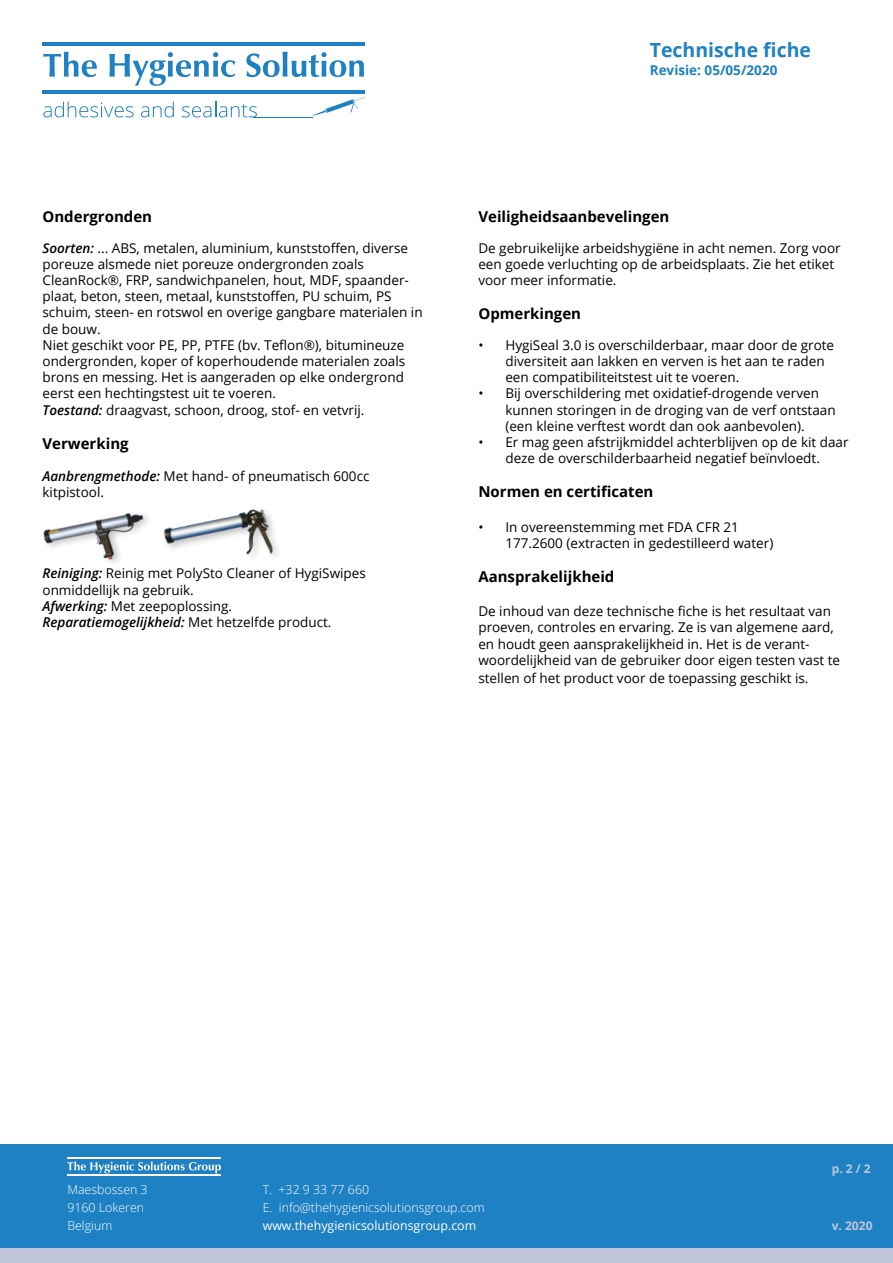
<style>
.page{position:relative;width:893px;height:1263px;background:#fff}
.page>*{position:absolute;margin:0;border:0;box-sizing:border-box;transform-origin:0 0}
.t1{font:700 19.5px "Open Sans";color:#1e81c3}
.t2{font:700 15px "Open Sans";color:#000}
.t3{font:13.5px/16.2px "Open Sans";color:#000}
.t4{font:700 13.5px "Open Sans";color:#1e81c3}
.t5{font:300 12.3px/17.9px "Open Sans";color:#fff}
.t6{font:12.3px "Open Sans";color:#fff}
.t7{font:700 12px "Open Sans";color:#c0c5da}
.s1{font-weight:600;font-style:italic}
</style>
<div class="page">
<div style="left:0;top:1144px;width:893px;height:104px;background:#1e81c3"></div>
<div style="left:0;top:1248px;width:893px;height:15px;background:#c0c5da"></div>
<svg style="left:43px;top:52px;width:54px;height:25px"></svg>
<svg style="left:109px;top:52px;width:126px;height:34px"></svg>
<svg style="left:246px;top:52px;width:118px;height:25px"></svg>
<hr style="left:43px;top:43px;width:322px;height:3px;background:#1e81c3">
<hr style="left:43px;top:90px;width:322px;height:3px;background:#1e81c3">
<svg style="left:43px;top:102px;width:91px;height:15px"></svg>
<svg style="left:141px;top:102px;width:33px;height:15px"></svg>
<svg style="left:182px;top:102px;width:75px;height:15px"></svg>
<hr style="left:253px;top:117px;width:59px;height:1px;background:#1e81c3">
<svg style="left:313px;top:97px;width:52px;height:19px"></svg>
<svg style="left:67px;top:1161px;width:154px;height:12px"></svg>
<hr style="left:67px;top:1157px;width:154px;height:1px;background:#fff">
<hr style="left:67px;top:1175px;width:154px;height:1px;background:#fff">
<img style="left:164px;top:509px;width:114px;height:48px">
<img style="left:43px;top:512px;width:104px;height:51px">
<p class="t2" style="left:43px;top:206px;width:111px">Ondergronden</p>
<p class="t3" style="left:43px;top:239px;width:382px"><span class="s1">Soorten:</span> ... ABS, metalen, aluminium, kunststoffen, diverse poreuze alsmede niet poreuze ondergronden zoals CleanRock®, FRP, sandwichpanelen, hout, MDF, spaander&shy;plaat, beton, steen, metaal, kunststoffen, PU schuim, PS schuim, steen- en rotswol en overige gangbare materialen in de bouw.<br>Niet geschikt voor PE, PP, PTFE (bv. Teflon®), bitumineuze ondergronden, koper of koperhoudende materialen zoals brons en messing. Het is aangeraden op elke ondergrond eerst een hechtingstest uit te voeren.<br><span class="s1">Toestand:</span> draagvast, schoon, droog, stof- en vetvrij.</p>
<p class="t2" style="left:43px;top:433px;width:88px">Verwerking</p>
<p class="t3" style="left:43px;top:468px;width:328px"><span class="s1">Aanbrengmethode:</span> Met hand- of pneumatisch 600cc kitpistool.</p>
<p class="t3" style="left:43px;top:565px;width:325px"><span class="s1">Reiniging:</span> Reinig met PolySto Cleaner of HygiSwipes onmiddellijk na gebruik.<br><span class="s1">Afwerking:</span> Met zeepoplossing.<br><span class="s1">Reparatiemogelijkheid:</span> Met hetzelfde product.</p>
<h1 class="t1" style="left:650px;top:37px;width:163px">Technische fiche</h1>
<p class="t4" style="left:650px;top:61px;width:129px">Revisie: 05/05/2020</p>
<p class="t2" style="left:478px;top:206px;width:192px">Veiligheidsaanbevelingen</p>
<p class="t3" style="left:478px;top:239px;width:364px">De gebruikelijke arbeidshygiëne in acht nemen. Zorg voor een goede verluchting op de arbeidsplaats. Zie het etiket voor meer informatie.</p>
<p class="t2" style="left:478px;top:303px;width:104px">Opmerkingen</p>
<p class="t3" style="left:505px;top:336px;width:330px;text-indent:-27px">• HygiSeal 3.0 is overschilderbaar, maar door de grote diversiteit aan lakken en verven is het aan te raden een compatibiliteitstest uit te voeren.</p>
<p class="t3" style="left:505px;top:385px;width:332px;text-indent:-27px">• Bij overschildering met oxidatief-drogende verven kunnen storingen in de droging van de verf ontstaan (een kleine verftest wordt dan ook aanbevolen).</p>
<p class="t3" style="left:478px;top:434px;width:372px;text-align:center">• Er mag geen afstrijkmiddel achterblijven op de kit daar deze de overschilderbaarheid negatief beïnvloedt.</p>
<p class="t2" style="left:478px;top:481px;width:177px">Normen en certificaten</p>
<p class="t3" style="left:505px;top:518px;width:269px;text-indent:-27px">• In overeenstemming met FDA CFR 21<br>177.2600 (extracten in gedestilleerd water)</p>
<p class="t2" style="left:478px;top:566px;width:138px">Aansprakelijkheid</p>
<p class="t3" style="left:478px;top:603px;width:363px">De inhoud van deze technische fiche is het resultaat van proeven, controles en ervaring. Ze is van algemene aard, en houdt geen aansprakelijkheid in. Het is de verant&shy;woordelijkheid van de gebruiker door eigen testen vast te</p>
<p class="t3" style="left:478px;top:669px;width:332px">stellen of het product voor de toepassing geschikt is.</p>
<p class="t7" style="left:832px;top:1160px;width:41px">p. 2 / 2</p>
<p class="t5" style="left:67px;top:1181px;width:82px">Maesbossen 3<br>9160 Lokeren<br>Belgium</p>
<p class="t5" style="left:263px;top:1180px;width:223px">T. +32 9 33 77 660<br>E. info@thehygienicsolutionsgroup.com</p>
<p class="t6" style="left:263px;top:1217px;width:215px">www.thehygienicsolutionsgroup.com</p>
<p class="t7" style="left:832px;top:1217px;width:42px">v. 2020</p>
</div>
